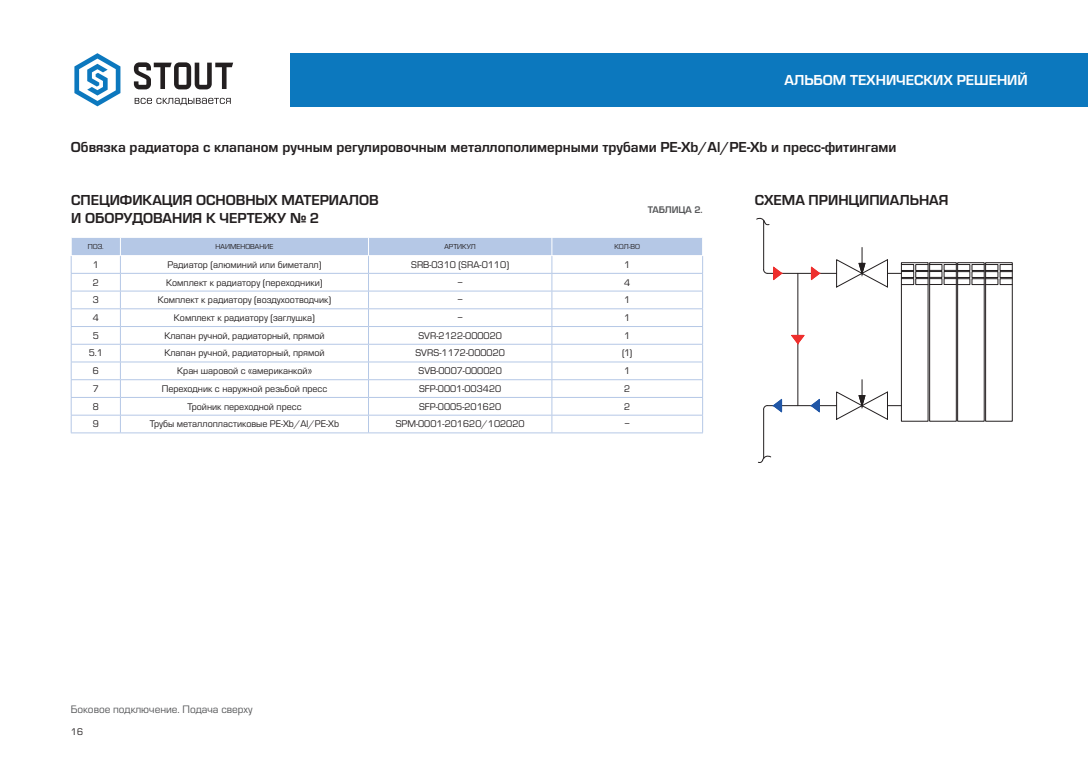
<style>
.page{position:relative;width:1088px;height:780px;background:#fff}
.page>*{position:absolute;margin:0;border:0;box-sizing:border-box;transform-origin:0 0}
.t1{font:700 15px/18px "Eurostile";color:#231f20}
.t2{font:700 15px "Eurostile";color:#fff}
.t3{font:11.25px "Eurostile";color:#57585a}
.t4{font:10px "Eurostile";color:#231f20}
.t5{font:700 10px "Eurostile";color:#57585a}
.t6{font:7.5px "Eurostile";color:#231f20}
</style>
<div class="page">
<svg style="left:135px;top:98px;width:96px;height:7px"></svg>
<svg style="left:74px;top:53px;width:46px;height:53px"></svg>
<svg style="left:134px;top:62px;width:99px;height:27px"></svg>
<div style="left:290px;top:53px;width:798px;height:53px;background:#0c78be"></div>
<hr style="left:71px;top:432px;width:49px;height:1px;background:#b5c8e6">
<hr style="left:120px;top:432px;width:248px;height:1px;background:#b5c8e6">
<hr style="left:368px;top:432px;width:184px;height:1px;background:#b5c8e6">
<hr style="left:552px;top:432px;width:151px;height:1px;background:#b5c8e6">
<svg style="left:71px;top:238px;width:632px;height:194px"></svg>
<hr style="left:71px;top:255px;width:49px;height:1px;background:#fff">
<hr style="left:120px;top:255px;width:248px;height:1px;background:#fff">
<hr style="left:368px;top:255px;width:184px;height:1px;background:#fff">
<hr style="left:552px;top:255px;width:151px;height:1px;background:#fff">
<div style="left:901px;top:262px;width:27px;height:159px;border:1px solid #231f20"></div>
<div style="left:901px;top:264px;width:13px;height:7px;border:1px solid #231f20"></div>
<div style="left:901px;top:271px;width:13px;height:7px;border:1px solid #231f20"></div>
<div style="left:901px;top:278px;width:13px;height:7px;border:1px solid #231f20"></div>
<div style="left:915px;top:264px;width:13px;height:7px;border:1px solid #231f20"></div>
<div style="left:915px;top:271px;width:13px;height:7px;border:1px solid #231f20"></div>
<div style="left:915px;top:278px;width:13px;height:7px;border:1px solid #231f20"></div>
<div style="left:985px;top:262px;width:27px;height:159px;border:1px solid #231f20"></div>
<div style="left:929px;top:262px;width:28px;height:159px;border:1px solid #231f20"></div>
<div style="left:957px;top:262px;width:27px;height:159px;border:1px solid #231f20"></div>
<hr style="left:767px;top:273px;width:69px;height:1px;background:#231f20">
<hr style="left:763px;top:220px;width:1px;height:49px;background:#231f20">
<hr style="left:767px;top:405px;width:69px;height:1px;background:#231f20">
<hr style="left:797px;top:273px;width:1px;height:132px;background:#231f20">
<div style="left:929px;top:264px;width:13px;height:7px;border:1px solid #231f20"></div>
<div style="left:929px;top:271px;width:13px;height:7px;border:1px solid #231f20"></div>
<div style="left:929px;top:278px;width:13px;height:7px;border:1px solid #231f20"></div>
<div style="left:944px;top:264px;width:13px;height:7px;border:1px solid #231f20"></div>
<div style="left:944px;top:271px;width:13px;height:7px;border:1px solid #231f20"></div>
<div style="left:944px;top:278px;width:13px;height:7px;border:1px solid #231f20"></div>
<div style="left:957px;top:264px;width:13px;height:7px;border:1px solid #231f20"></div>
<div style="left:957px;top:271px;width:13px;height:7px;border:1px solid #231f20"></div>
<div style="left:957px;top:278px;width:13px;height:7px;border:1px solid #231f20"></div>
<div style="left:971px;top:264px;width:13px;height:7px;border:1px solid #231f20"></div>
<div style="left:971px;top:271px;width:13px;height:7px;border:1px solid #231f20"></div>
<div style="left:971px;top:278px;width:13px;height:7px;border:1px solid #231f20"></div>
<div style="left:985px;top:264px;width:13px;height:7px;border:1px solid #231f20"></div>
<div style="left:985px;top:271px;width:13px;height:7px;border:1px solid #231f20"></div>
<div style="left:985px;top:278px;width:13px;height:7px;border:1px solid #231f20"></div>
<div style="left:999px;top:264px;width:13px;height:7px;border:1px solid #231f20"></div>
<div style="left:999px;top:271px;width:13px;height:7px;border:1px solid #231f20"></div>
<div style="left:999px;top:278px;width:13px;height:7px;border:1px solid #231f20"></div>
<hr style="left:763px;top:409px;width:1px;height:49px;background:#231f20">
<svg style="left:756px;top:217px;width:14px;height:9px"></svg>
<svg style="left:791px;top:334px;width:14px;height:11px"></svg>
<svg style="left:809px;top:398px;width:12px;height:15px"></svg>
<svg style="left:763px;top:398px;width:20px;height:16px"></svg>
<svg style="left:763px;top:265px;width:20px;height:16px"></svg>
<svg style="left:810px;top:266px;width:11px;height:15px"></svg>
<svg style="left:835px;top:379px;width:66px;height:41px"></svg>
<svg style="left:835px;top:247px;width:66px;height:41px"></svg>
<svg style="left:758px;top:456px;width:14px;height:6px"></svg>
<h1 class="t2" style="left:784px;top:71px;width:245px">АЛЬБОМ ТЕХНИЧЕСКИХ РЕШЕНИЙ</h1>
<h1 class="t1" style="left:71px;top:138px;width:827px">Обвязка радиатора с клапаном ручным регулировочным металлополимерными трубами PE-Xb/Al/PE-Xb и пресс-фитингами</h1>
<h1 class="t1" style="left:71px;top:191px;width:309px">СПЕЦИФИКАЦИЯ ОСНОВНЫХ МАТЕРИАЛОВ<br>И ОБОРУДОВАНИЯ К ЧЕРТЕЖУ № 2</h1>
<p class="t5" style="left:648px;top:204px;width:56px">ТАБЛИЦА 2.</p>
<p class="t6" style="left:88px;top:243px;width:18px">ПОЗ.</p>
<p class="t6" style="left:216px;top:243px;width:59px">НАИМЕНОВАНИЕ</p>
<p class="t6" style="left:445px;top:243px;width:33px">АРТИКУЛ</p>
<p class="t6" style="left:614px;top:243px;width:27px">КОЛ-ВО</p>
<p class="t4" style="left:93px;top:259px;width:8px">1</p>
<p class="t4" style="left:167px;top:259px;width:156px">Радиатор (алюминий или биметалл)</p>
<p class="t4" style="left:411px;top:259px;width:99px">SRB-0310 (SRA-0110)</p>
<p class="t4" style="left:624px;top:259px;width:8px">1</p>
<p class="t4" style="left:93px;top:277px;width:8px">2</p>
<p class="t4" style="left:166px;top:277px;width:158px">Комплект к радиатору (переходники)</p>
<p class="t4" style="left:457px;top:277px;width:8px">−</p>
<p class="t4" style="left:624px;top:277px;width:8px">4</p>
<p class="t4" style="left:93px;top:294px;width:8px">3</p>
<p class="t4" style="left:158px;top:294px;width:175px">Комплект к радиатору (воздухоотводчик)</p>
<p class="t4" style="left:457px;top:294px;width:8px">−</p>
<p class="t4" style="left:624px;top:294px;width:8px">1</p>
<p class="t4" style="left:93px;top:312px;width:8px">4</p>
<p class="t4" style="left:174px;top:312px;width:142px">Комплект к радиатору (заглушка)</p>
<p class="t4" style="left:457px;top:312px;width:8px">−</p>
<p class="t4" style="left:624px;top:312px;width:8px">1</p>
<p class="t4" style="left:93px;top:330px;width:8px">5</p>
<p class="t4" style="left:164px;top:330px;width:162px">Клапан ручной, радиаторный, прямой</p>
<p class="t4" style="left:418px;top:330px;width:85px">SVR-2122-000020</p>
<p class="t4" style="left:624px;top:330px;width:8px">1</p>
<p class="t4" style="left:89px;top:348px;width:16px">5.1</p>
<p class="t4" style="left:164px;top:348px;width:162px">Клапан ручной, радиаторный, прямой</p>
<p class="t4" style="left:415px;top:348px;width:91px">SVRS-1172-000020</p>
<p class="t4" style="left:622px;top:348px;width:12px">(1)</p>
<p class="t4" style="left:93px;top:365px;width:8px">6</p>
<p class="t4" style="left:177px;top:365px;width:136px">Кран шаровой с «американкой»</p>
<p class="t4" style="left:419px;top:365px;width:85px">SVB-0007-000020</p>
<p class="t4" style="left:624px;top:365px;width:8px">1</p>
<p class="t4" style="left:93px;top:383px;width:8px">7</p>
<p class="t4" style="left:162px;top:383px;width:167px">Переходник с наружной резьбой пресс</p>
<p class="t4" style="left:419px;top:383px;width:84px">SFP-0001-003420</p>
<p class="t4" style="left:624px;top:383px;width:8px">2</p>
<p class="t4" style="left:93px;top:401px;width:8px">8</p>
<p class="t4" style="left:187px;top:401px;width:116px">Тройник переходной пресс</p>
<p class="t4" style="left:419px;top:401px;width:84px">SFP-0005-201620</p>
<p class="t4" style="left:624px;top:401px;width:8px">2</p>
<p class="t4" style="left:93px;top:418px;width:8px">9</p>
<p class="t4" style="left:150px;top:418px;width:191px">Трубы металлопластиковые PE-Xb/Al/PE-Xb</p>
<p class="t4" style="left:396px;top:418px;width:130px">SPM-0001-201620/102020</p>
<p class="t4" style="left:624px;top:418px;width:8px">−</p>
<h1 class="t1" style="left:755px;top:191px;width:195px">СХЕМА ПРИНЦИПИАЛЬНАЯ</h1>
<p class="t3" style="left:71px;top:703px;width:183px">Боковое подключение. Подача сверху</p>
<p class="t4" style="left:71px;top:726px;width:14px">16</p>
</div>
